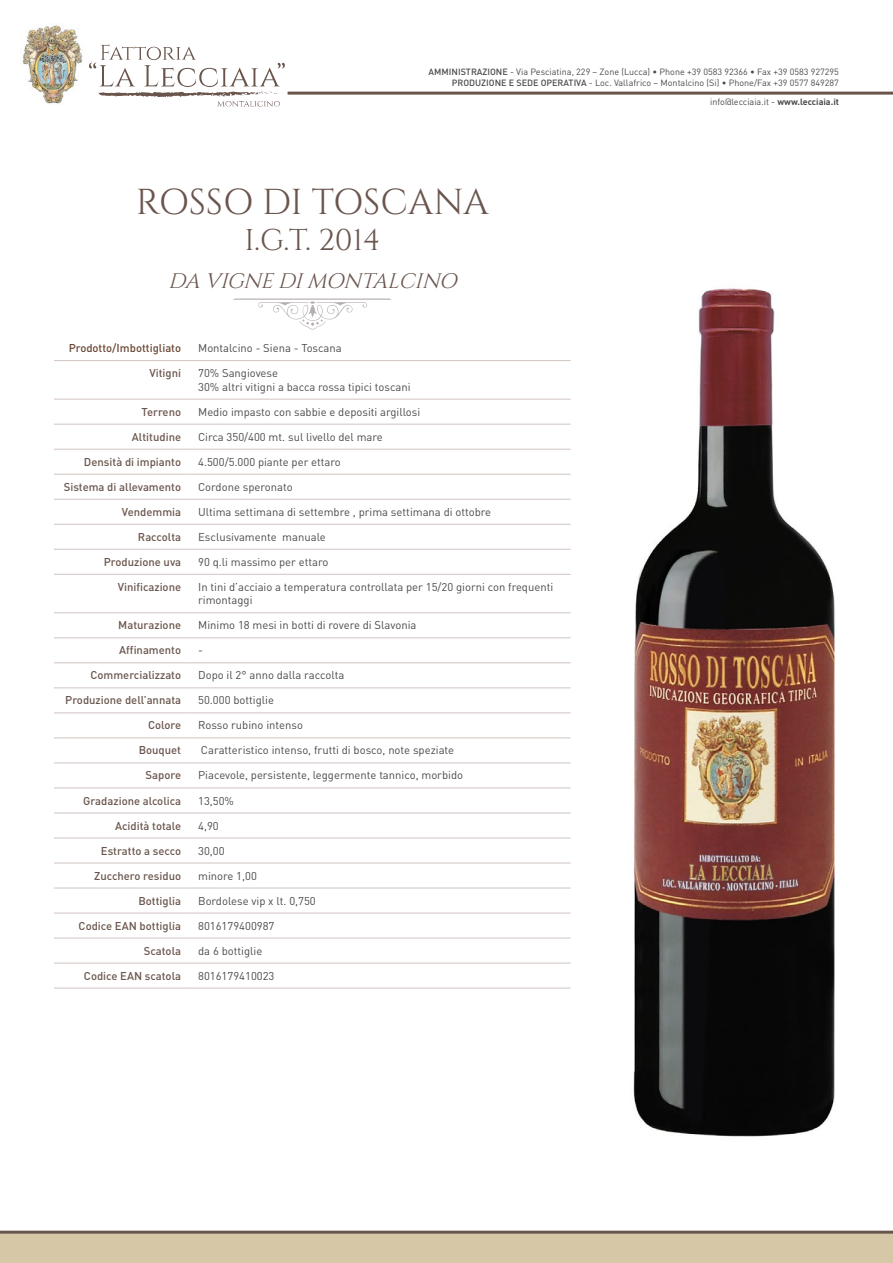
<style>
.page{position:relative;width:893px;height:1263px;background:#fff}
.page>*{position:absolute;margin:0;border:0;box-sizing:border-box;transform-origin:0 0}
.t1{font:36px "Cinzel";color:#6a554d}
.t2{font:30px "Cinzel";color:#6a554d}
.t3{font:italic 21px "Cinzel";color:#6a554d}
.t4{font:11.25px/13.5px "DIN";color:#4a4a49}
.t5{font:500 11.25px "DIN";color:#6a554d}
.t6{font:500 11.25px "DIN";color:#694834}
.t7{font:9px/10.8px "DIN";color:#4a4a49;text-align:right}
.s1{font-weight:500}
.s2{font-weight:700}
</style>
<div class="page">
<div style="left:0;top:1233px;width:893px;height:30px;background:#d6c7a7"></div>
<hr style="left:0;top:1231px;width:893px;height:3px;background:#6a554d">
<hr style="left:288px;top:92px;width:605px;height:3px;background:#6a554d">
<img style="left:22px;top:25px;width:61px;height:79px">
<svg style="left:89px;top:45px;width:196px;height:62px"></svg>
<img style="left:633px;top:288px;width:203px;height:849px">
<svg style="left:233px;top:299px;width:158px;height:31px"></svg>
<hr style="left:54px;top:360px;width:136px;height:1px;background:#cfc4c0">
<hr style="left:190px;top:360px;width:381px;height:1px;background:#cfc4c0">
<hr style="left:54px;top:399px;width:136px;height:1px;background:#cfc4c0">
<hr style="left:190px;top:399px;width:381px;height:1px;background:#cfc4c0">
<hr style="left:54px;top:424px;width:136px;height:1px;background:#cfc4c0">
<hr style="left:190px;top:424px;width:381px;height:1px;background:#cfc4c0">
<hr style="left:54px;top:449px;width:136px;height:1px;background:#cfc4c0">
<hr style="left:190px;top:449px;width:381px;height:1px;background:#cfc4c0">
<hr style="left:54px;top:474px;width:136px;height:1px;background:#cfc4c0">
<hr style="left:190px;top:474px;width:381px;height:1px;background:#cfc4c0">
<hr style="left:54px;top:499px;width:136px;height:1px;background:#cfc4c0">
<hr style="left:190px;top:499px;width:381px;height:1px;background:#cfc4c0">
<hr style="left:54px;top:524px;width:136px;height:1px;background:#cfc4c0">
<hr style="left:190px;top:524px;width:381px;height:1px;background:#cfc4c0">
<hr style="left:54px;top:549px;width:136px;height:1px;background:#cfc4c0">
<hr style="left:190px;top:549px;width:381px;height:1px;background:#cfc4c0">
<hr style="left:54px;top:574px;width:136px;height:1px;background:#cfc4c0">
<hr style="left:190px;top:574px;width:381px;height:1px;background:#cfc4c0">
<hr style="left:54px;top:612px;width:136px;height:1px;background:#cfc4c0">
<hr style="left:190px;top:612px;width:381px;height:1px;background:#cfc4c0">
<hr style="left:54px;top:637px;width:136px;height:1px;background:#cfc4c0">
<hr style="left:190px;top:637px;width:381px;height:1px;background:#cfc4c0">
<hr style="left:54px;top:662px;width:136px;height:1px;background:#cfc4c0">
<hr style="left:190px;top:662px;width:381px;height:1px;background:#cfc4c0">
<hr style="left:54px;top:687px;width:136px;height:1px;background:#cfc4c0">
<hr style="left:190px;top:687px;width:381px;height:1px;background:#cfc4c0">
<hr style="left:54px;top:712px;width:136px;height:1px;background:#cfc4c0">
<hr style="left:190px;top:712px;width:381px;height:1px;background:#cfc4c0">
<hr style="left:54px;top:737px;width:136px;height:1px;background:#cfc4c0">
<hr style="left:190px;top:737px;width:381px;height:1px;background:#cfc4c0">
<hr style="left:54px;top:762px;width:136px;height:1px;background:#cfc4c0">
<hr style="left:190px;top:762px;width:381px;height:1px;background:#cfc4c0">
<hr style="left:54px;top:787px;width:136px;height:1px;background:#cfc4c0">
<hr style="left:190px;top:787px;width:381px;height:1px;background:#cfc4c0">
<hr style="left:54px;top:812px;width:136px;height:1px;background:#cfc4c0">
<hr style="left:190px;top:812px;width:381px;height:1px;background:#cfc4c0">
<hr style="left:54px;top:838px;width:136px;height:1px;background:#cfc4c0">
<hr style="left:190px;top:838px;width:381px;height:1px;background:#cfc4c0">
<hr style="left:54px;top:863px;width:136px;height:1px;background:#cfc4c0">
<hr style="left:190px;top:863px;width:381px;height:1px;background:#cfc4c0">
<hr style="left:54px;top:888px;width:136px;height:1px;background:#cfc4c0">
<hr style="left:190px;top:888px;width:381px;height:1px;background:#cfc4c0">
<hr style="left:54px;top:913px;width:136px;height:1px;background:#cfc4c0">
<hr style="left:190px;top:913px;width:381px;height:1px;background:#cfc4c0">
<hr style="left:54px;top:938px;width:136px;height:1px;background:#cfc4c0">
<hr style="left:190px;top:938px;width:381px;height:1px;background:#cfc4c0">
<hr style="left:54px;top:963px;width:136px;height:1px;background:#cfc4c0">
<hr style="left:190px;top:963px;width:381px;height:1px;background:#cfc4c0">
<hr style="left:54px;top:988px;width:136px;height:1px;background:#cfc4c0">
<hr style="left:190px;top:988px;width:381px;height:1px;background:#cfc4c0">
<p class="t7" style="left:429px;top:66px;width:412px"><span class="s1">AMMINISTRAZIONE</span> - Via Pesciatina, 229 – Zone (Lucca) • Phone +39 0583 92366 • Fax +39 0583 927295<br><span class="s1">PRODUZIONE E SEDE OPERATIVA</span> - Loc. Vallafrico – Montalcino (Si) • Phone/Fax +39 0577 849287</p>
<p class="t7" style="left:710px;top:96px;width:130px">info@lecciaia.it - <span class="s2">www.lecciaia.it</span></p>
<h1 class="t1" style="left:136px;top:181px;width:354px">ROSSO DI TOSCANA</h1>
<h2 class="t2" style="left:244px;top:222px;width:137px">I.G.T. 2014</h2>
<h3 class="t3" style="left:168px;top:269px;width:296px">DA VIGNE DIMONTALCINO</h3>
<p class="t6" style="left:69px;top:341px;width:114px">Prodotto/Imbottigliato</p>
<p class="t4" style="left:198px;top:341px;width:145px">Montalcino - Siena - Toscana</p>
<p class="t5" style="left:149px;top:366px;width:33px">Vitigni</p>
<p class="t4" style="left:198px;top:366px;width:214px">70% Sangiovese<br>30% altri vitigni a bacca rossa tipici toscani</p>
<p class="t5" style="left:142px;top:404px;width:41px">Terreno</p>
<p class="t4" style="left:198px;top:405px;width:224px">Medio impasto con sabbie e depositi argillosi</p>
<p class="t5" style="left:132px;top:429px;width:51px">Altitudine</p>
<p class="t4" style="left:198px;top:430px;width:186px">Circa 350/400 mt. sul livello del mare</p>
<p class="t5" style="left:84px;top:454px;width:99px">Densità di impianto</p>
<p class="t4" style="left:198px;top:455px;width:144px">4.500/5.000 piante per ettaro</p>
<p class="t5" style="left:64px;top:479px;width:119px">Sistema di allevamento</p>
<p class="t4" style="left:198px;top:480px;width:96px">Cordone speronato</p>
<p class="t5" style="left:122px;top:504px;width:61px">Vendemmia</p>
<p class="t4" style="left:198px;top:505px;width:295px">Ultima settimana di settembre , prima settimana di ottobre</p>
<p class="t5" style="left:138px;top:529px;width:45px">Raccolta</p>
<p class="t4" style="left:198px;top:530px;width:129px">Esclusivamente manuale</p>
<p class="t5" style="left:104px;top:554px;width:79px">Produzione uva</p>
<p class="t4" style="left:198px;top:555px;width:132px">90 q.li massimo per ettaro</p>
<p class="t5" style="left:118px;top:579px;width:65px">Vinificazione</p>
<p class="t4" style="left:198px;top:580px;width:357px">In tini d’acciaio a temperatura controllata per 15/20 giorni con frequenti rimontaggi</p>
<p class="t5" style="left:118px;top:618px;width:64px">Maturazione</p>
<p class="t4" style="left:198px;top:618px;width:220px">Minimo 18 mesi in botti di rovere di Slavonia</p>
<p class="t5" style="left:119px;top:643px;width:63px">Affinamento</p>
<p class="t4" style="left:198px;top:643px;width:6px">-</p>
<p class="t5" style="left:90px;top:668px;width:92px">Commercializzato</p>
<p class="t4" style="left:198px;top:668px;width:148px">Dopo il 2° anno dalla raccolta</p>
<p class="t5" style="left:65px;top:693px;width:117px">Produzione dell’annata</p>
<p class="t4" style="left:198px;top:693px;width:77px">50.000 bottiglie</p>
<p class="t5" style="left:148px;top:718px;width:35px">Colore</p>
<p class="t4" style="left:198px;top:718px;width:106px">Rosso rubino intenso</p>
<p class="t5" style="left:139px;top:743px;width:44px">Bouquet</p>
<p class="t4" style="left:201px;top:743px;width:255px">Caratteristico intenso, frutti di bosco, note speziate</p>
<p class="t5" style="left:146px;top:768px;width:37px">Sapore</p>
<p class="t4" style="left:198px;top:768px;width:266px">Piacevole, persistente, leggermente tannico, morbido</p>
<p class="t5" style="left:83px;top:793px;width:99px">Gradazione alcolica</p>
<p class="t4" style="left:198px;top:793px;width:37px">13,50%</p>
<p class="t5" style="left:115px;top:818px;width:68px">Acidità totale</p>
<p class="t4" style="left:198px;top:818px;width:22px">4,90</p>
<p class="t5" style="left:101px;top:843px;width:82px">Estratto a secco</p>
<p class="t4" style="left:198px;top:843px;width:28px">30,00</p>
<p class="t5" style="left:94px;top:868px;width:88px">Zucchero residuo</p>
<p class="t4" style="left:198px;top:868px;width:60px">minore 1,00</p>
<p class="t5" style="left:138px;top:893px;width:44px">Bottiglia</p>
<p class="t4" style="left:198px;top:893px;width:119px">Bordolese vip x lt. 0,750</p>
<p class="t5" style="left:79px;top:918px;width:104px">Codice EAN bottiglia</p>
<p class="t4" style="left:198px;top:918px;width:78px">8016179400987</p>
<p class="t5" style="left:144px;top:943px;width:39px">Scatola</p>
<p class="t4" style="left:198px;top:944px;width:66px">da 6 bottiglie</p>
<p class="t5" style="left:84px;top:968px;width:99px">Codice EAN scatola</p>
<p class="t4" style="left:198px;top:969px;width:78px">8016179410023</p>
</div>
